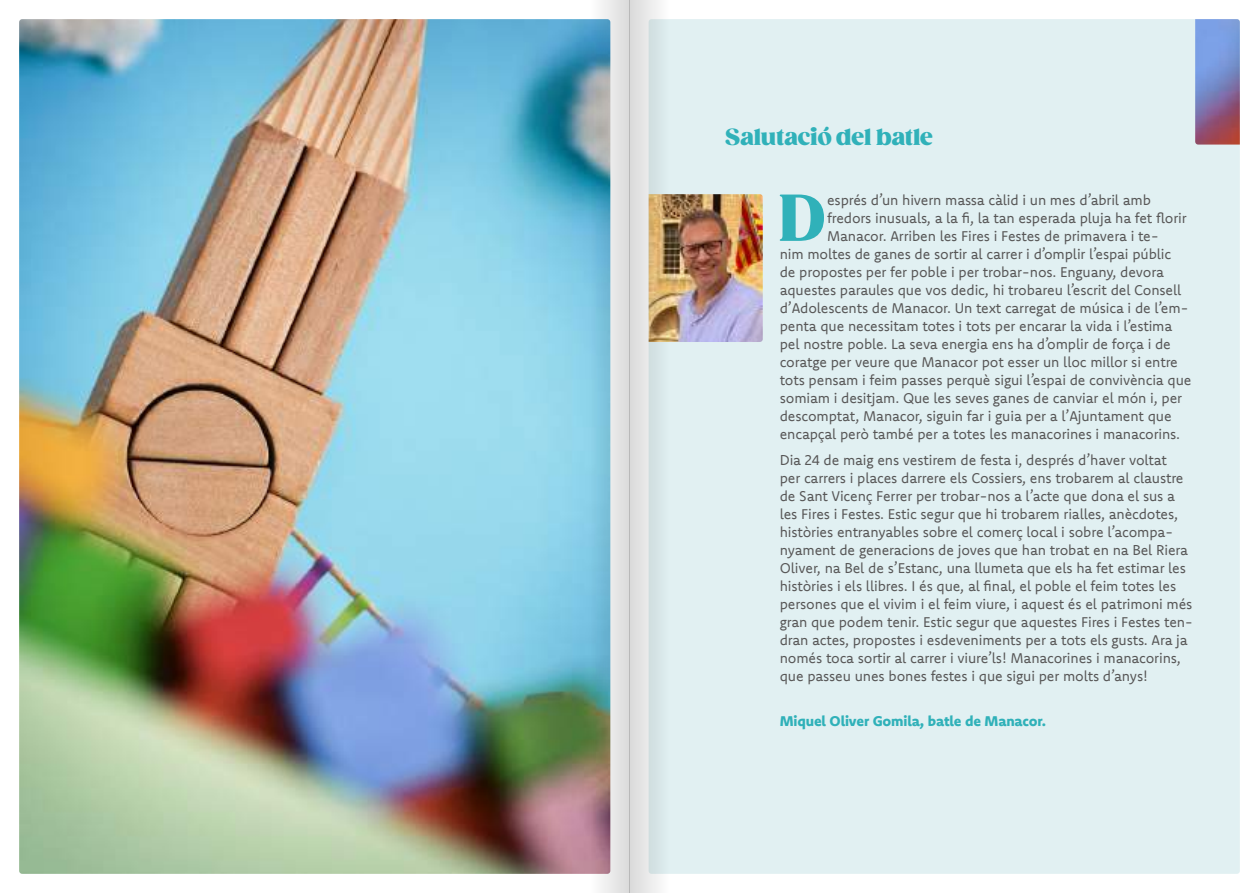
<style>
.page{position:relative;width:1259px;height:893px;background:#fff}
.page>*{position:absolute;margin:0;border:0;box-sizing:border-box;transform-origin:0 0}
.t1{font:900 63.9px "Gazpacho";color:#30b1b9}
.t2{font:800 22.5px "Gazpacho";color:#30b1b9}
.t3{font:14.25px/18px "Komet";letter-spacing:-.01em;color:#575656}
.t4{font:800 14.25px "Komet";letter-spacing:-.01em;color:#30b1b9}
</style>
<div class="page">
<div style="left:648px;top:19px;width:591px;height:855px;background:#e1f0f2;border-radius:3px"></div>
<img style="left:1195px;top:19px;width:44px;height:126px">
<img style="left:19px;top:19px;width:555px;height:855px">
<img style="left:685px;top:194px;width:78px;height:148px">
<svg style="left:629px;top:0;width:56px;height:893px"></svg>
<svg style="left:574px;top:0;width:55px;height:893px;background:#a1c0cb"></svg>
<h2 class="t2" style="left:725px;top:123px;width:209px">Salutació del batle</h2>
<h1 class="t1" style="left:778px;top:179px;width:48px">D</h1>
<p class="t3" style="left:827px;top:191px;width:325px">esprés d’un hivern massa càlid i un mes d’abril amb</p>
<p class="t3" style="left:827px;top:209px;width:361px">fredors inusuals, a la fi, la tan esperada pluja ha fet florir</p>
<p class="t3" style="left:827px;top:227px;width:333px">Manacor. Arriben les Fires i Festes de primavera i te-</p>
<p class="t3" style="left:780px;top:245px;width:393px">nim moltes de ganes de sortir al carrer i d’omplir l’espai públic</p>
<p class="t3" style="left:780px;top:263px;width:386px">de propostes per fer poble i per trobar-nos. Enguany, devora</p>
<p class="t3" style="left:780px;top:281px;width:403px">aquestes paraules que vos dedic, hi trobareu l’escrit del Consell</p>
<p class="t3" style="left:780px;top:299px;width:410px">d’Adolescents de Manacor. Un text carregat de música i de l’em-</p>
<p class="t3" style="left:780px;top:317px;width:394px">penta que necessitam totes i tots per encarar la vida i l’estima</p>
<p class="t3" style="left:780px;top:335px;width:393px">pel nostre poble. La seva energia ens ha d’omplir de força i de</p>
<p class="t3" style="left:780px;top:353px;width:400px">coratge per veure que Manacor pot esser un lloc millor si entre</p>
<p class="t3" style="left:780px;top:371px;width:413px">tots pensam i feim passes perquè sigui l’espai de convivència que</p>
<p class="t3" style="left:780px;top:389px;width:404px">somiam i desitjam. Que les seves ganes de canviar el món i, per</p>
<p class="t3" style="left:780px;top:407px;width:393px">descomptat, Manacor, siguin far i guia per a l’Ajuntament que</p>
<p class="t3" style="left:780px;top:425px;width:402px">encapçal però també per a totes les manacorines i manacorins.</p>
<p class="t3" style="left:780px;top:451px;width:415px">Dia 24 de maig ens vestirem de festa i, després d’haver voltat<br>per carrers i places darrere els Cossiers, ens trobarem al claustre de Sant Vicenç Ferrer per trobar-nos a l’acte que dona el sus a les Fires i Festes. Estic segur que hi trobarem rialles, anècdotes, històries entranyables sobre el comerç local i sobre l’acompa&shy;nyament de generacions de joves que han trobat en na Bel Riera Oliver, na Bel de s’Estanc, una llumeta que els ha fet estimar les històries i els llibres. I és que, al final, el poble el feim totes les persones que el vivim i el feim viure, i aquest és el patrimoni més gran que podem tenir. Estic segur que aquestes Fires i Festes ten&shy;dran actes, propostes i esdeveniments per a tots els gusts. Ara ja només toca sortir al carrer i viure’ls! Manacorines i manacorins, que passeu unes bones festes i que sigui per molts d’anys!</p>
<p class="t4" style="left:780px;top:712px;width:268px">Miquel Oliver Gomila, batle de Manacor.</p>
</div>
